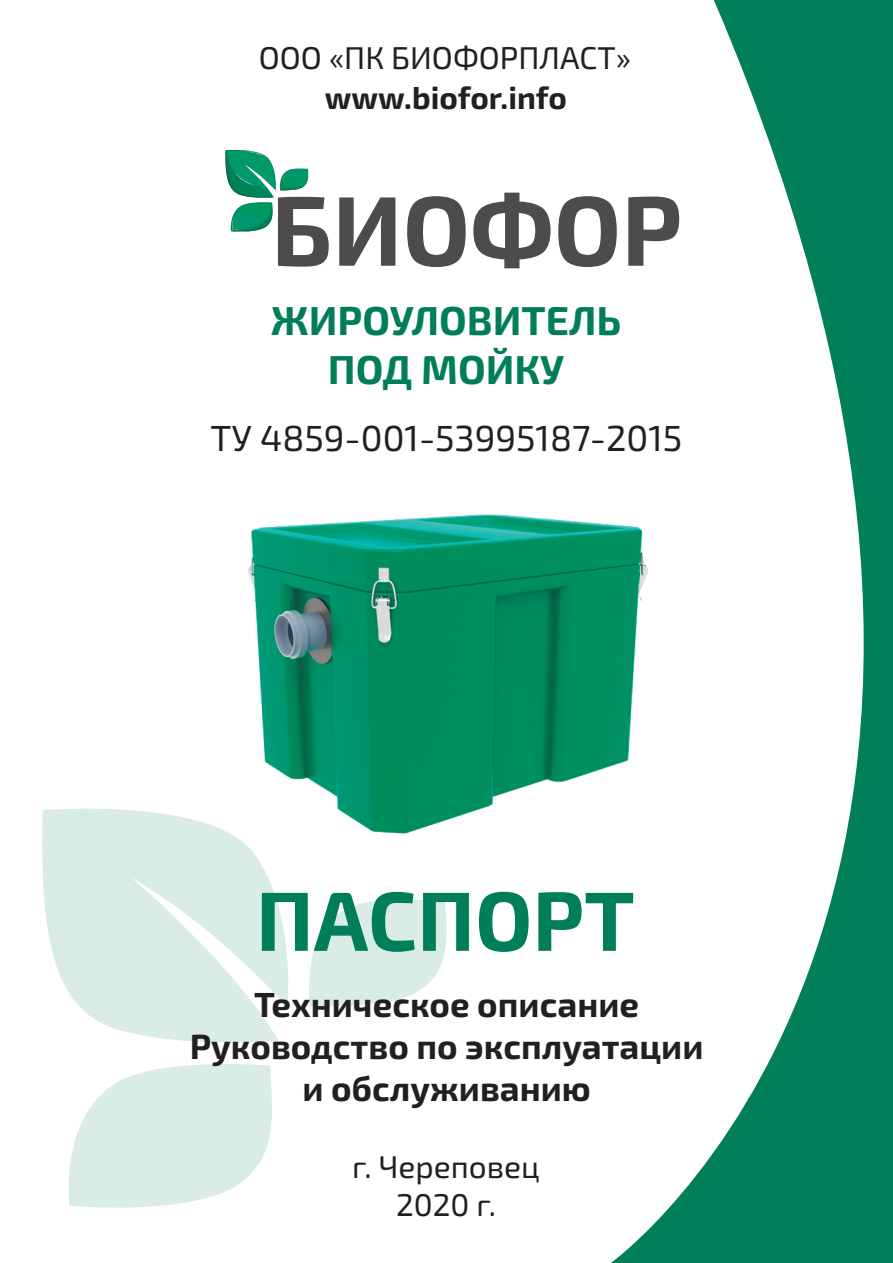
<style>
.page{position:relative;width:893px;height:1263px;background:#fff}
.page>*{position:absolute;margin:0;border:0;box-sizing:border-box;transform-origin:0 0}
.t1{font:700 84px "Exo 2.0";color:#007e59}
.t2{font:700 40.35px/48.4px "Exo 2.0";color:#007e59;text-align:center}
.t3{font:36.3px "Exo 2.0";color:#231f20}
.t4{font:700 34.8px/41.8px "Exo 2.0";color:#231f20;text-align:center}
.t5{font:31.5px/37.8px "Exo 2.0";color:#231f20;text-align:center}
.t6{font:700 31.5px "Exo 2.0";color:#231f20}
</style>
<div class="page">
<svg style="left:42px;top:808px;width:246px;height:234px"></svg>
<div style="left:86px;top:915px;width:96px;height:67px;background:#d9ece5"></div>
<svg style="left:104px;top:813px;width:128px;height:26px"></svg>
<svg style="left:309px;top:900px;width:138px;height:106px"></svg>
<svg style="left:69px;top:1064px;width:203px;height:144px"></svg>
<svg style="left:339px;top:197px;width:56px;height:69px"></svg>
<svg style="left:407px;top:196px;width:59px;height:71px"></svg>
<svg style="left:473px;top:193px;width:78px;height:75px"></svg>
<svg style="left:558px;top:196px;width:52px;height:71px"></svg>
<svg style="left:225px;top:150px;width:104px;height:117px"></svg>
<svg style="left:610px;top:0;width:283px;height:1263px"></svg>
<img style="left:241px;top:505px;width:411px;height:335px">
<p class="t5" style="left:259px;top:40px;width:374px">ООО «ПК БИОФОРПЛАСТ»</p>
<p class="t6" style="left:325px;top:79px;width:244px">www.biofor.info</p>
<p class="t2" style="left:271px;top:298px;width:352px">ЖИРОУЛОВИТЕЛЬ<br>ПОД МОЙКУ</p>
<p class="t3" style="left:211px;top:417px;width:473px">ТУ 4859-001-53995187-2015</p>
<h1 class="t1" style="left:256px;top:871px;width:380px">ПАСПОРТ</h1>
<p class="t4" style="left:190px;top:985px;width:515px">Техническое описание<br>Руководство по эксплуатации и обслуживанию</p>
<p class="t5" style="left:352px;top:1149px;width:189px">г. Череповец<br>2020 г.</p>
</div>
